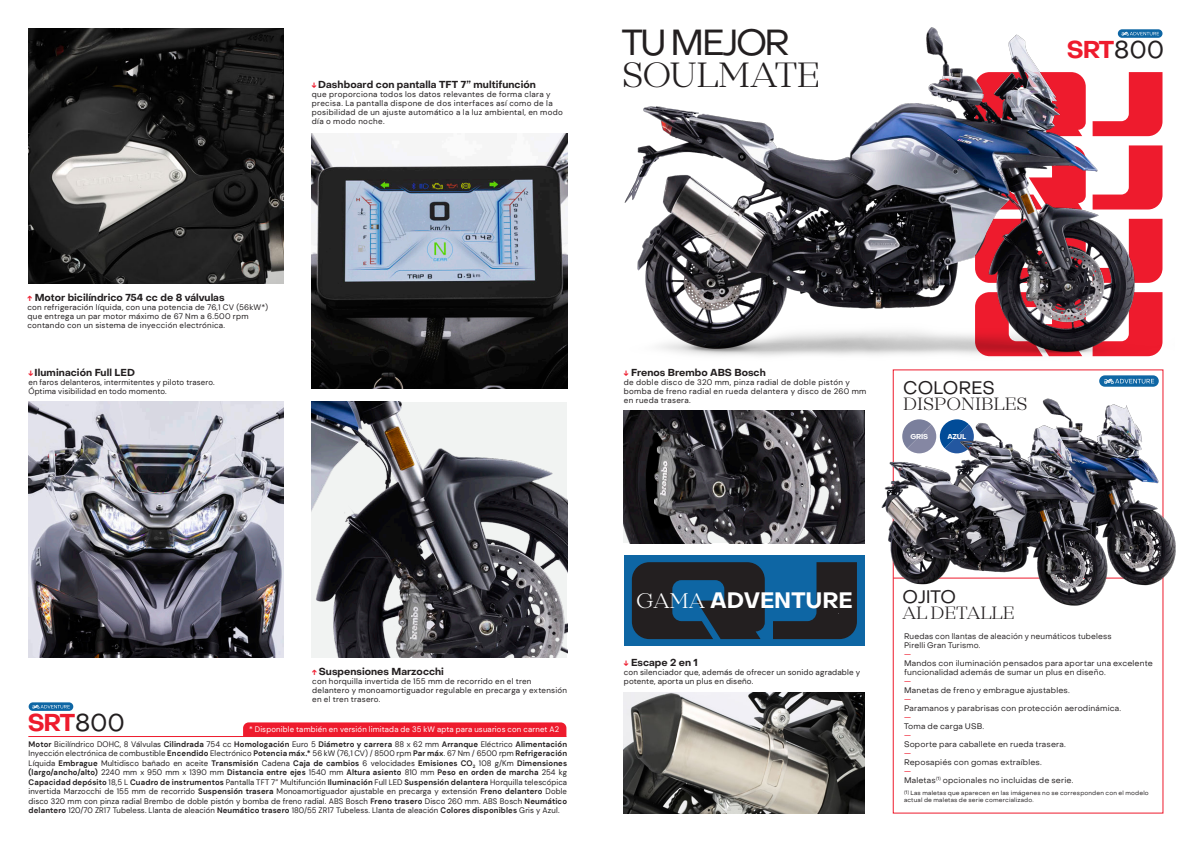
<style>
.page{position:relative;width:1191px;height:842px;background:#fff}
.page>*{position:absolute;margin:0;border:0;box-sizing:border-box;transform-origin:0 0}
.t1{font:300 36.5px "Mirador";letter-spacing:-.015em;color:#231f20}
.t2{font:36px "Object Sans";letter-spacing:-.08em;color:#231f20}
.t3{font:700 24px "Object Sans";letter-spacing:-.05em;color:#ee1b2d}
.t4{font:700 22px "Object Sans";color:#fff}
.t5{font:300 18.5px "Mirador";color:#231f20}
.t6{font:18px "Object Sans";letter-spacing:-.01em;color:#231f20}
.t7{font:700 10px "Object Sans";color:#231f20}
.t8{font:8px/9px "DM Sans";letter-spacing:.03em;color:#231f20}
.t9{font:8px/9px "Object Sans";letter-spacing:.015em;color:#231f20}
.t10{font:8px "DM Sans";letter-spacing:.02em;color:#fff}
.t11{font:8px/9px "Object Sans";letter-spacing:.015em;color:#231f20;scale:.96 1}
.t12{font:8px "Object Sans";color:#ee1b2d}
.t13{font:700 7px "Object Sans";letter-spacing:-.02em;color:#fff}
.t14{font:6px/7.2px "Object Sans";letter-spacing:.025em;color:#231f20}
.s1{color:#ee1b2d}
.s2{font-weight:400;color:#231f20}
.s3{font-weight:700}
.s4{font-family:"Mirador";font-weight:300}
.s5{font-size:5px}
</style>
<div class="page">
<div style="left:624px;top:556px;width:241px;height:90px;background:#0e66a4"></div>
<svg style="left:632px;top:562px;width:133px;height:77px"></svg>
<svg style="left:773px;top:562px;width:84px;height:77px"></svg>
<img style="left:28px;top:28px;width:255px;height:255px">
<img style="left:312px;top:133px;width:255px;height:255px">
<img style="left:312px;top:402px;width:255px;height:255px">
<img style="left:28px;top:402px;width:255px;height:255px">
<img style="left:624px;top:411px;width:215px;height:132px">
<img style="left:624px;top:692px;width:240px;height:121px">
<hr style="left:28px;top:736px;width:538px;height:1px;background:#ee1b2d">
<div style="left:29px;top:702px;width:44px;height:9px;background:#0e66a4;border-radius:4px"></div>
<svg style="left:32px;top:705px;width:38px;height:4px"></svg>
<div style="left:1099px;top:375px;width:59px;height:12px;background:#0e66a4;border-radius:6px"></div>
<svg style="left:1104px;top:378px;width:50px;height:6px"></svg>
<img style="left:624px;top:27px;width:540px;height:347px">
<img style="left:1042px;top:384px;width:134px;height:210px">
<img style="left:839px;top:404px;width:314px;height:210px">
<svg style="left:243px;top:722px;width:323px;height:14px;background:#ee2234"></svg>
<p class="t7" style="left:312px;top:79px;width:226px"><span class="s1">↓</span> Dashboard con pantalla TFT 7” multifunción</p>
<p class="t8" style="left:312px;top:90px;width:252px">que proporciona todos los datos relevantes de forma clara y precisa. La pantalla dispone de dos interfaces así como de la posibilidad de un ajuste automático a la luz ambiental, en modo día o modo noche.</p>
<h2 class="t2" style="left:621px;top:20px;width:170px">TU MEJOR</h2>
<h1 class="t1" style="left:621px;top:53px;width:200px">SOULMATE</h1>
<h3 class="t3" style="left:1067px;top:35px;width:99px">SRT<span class="s2">800</span></h3>
<p class="t7" style="left:28px;top:291px;width:199px"><span class="s1">↑</span> Motor bicilíndrico 754 cc de 8 válvulas</p>
<p class="t8" style="left:28px;top:302px;width:242px">con refrigeración líquida, con una potencia de 76,1 CV (56kW*) que entrega un par motor máximo de 67 Nm a 6.500 rpm contando con un sistema de inyección electrónica.</p>
<p class="t7" style="left:28px;top:366px;width:108px"><span class="s1">↓</span> Iluminación Full LED</p>
<p class="t8" style="left:28px;top:377px;width:188px">en faros delanteros, intermitentes y piloto trasero.<br>Óptima visibilidad en todo momento.</p>
<p class="t7" style="left:624px;top:366px;width:143px"><span class="s1">↓</span> Frenos Brembo ABS Bosch</p>
<p class="t8" style="left:624px;top:377px;width:244px">de doble disco de 320 mm, pinza radial de doble pistón y bomba de freno radial en rueda delantera y disco de 260 mm en rueda trasera.</p>
<h3 class="t6" style="left:903px;top:377px;width:93px">COLORES</h3>
<h3 class="t5" style="left:903px;top:393px;width:126px">DISPONIBLES</h3>
<p class="t13" style="left:910px;top:432px;width:19px">GRIS</p>
<p class="t13" style="left:947px;top:432px;width:21px">AZUL</p>
<h3 class="t3" style="left:28px;top:708px;width:99px">SRT<span class="s2">800</span></h3>
<p class="t7" style="left:312px;top:665px;width:133px"><span class="s1">↑</span> Suspensiones Marzocchi</p>
<p class="t8" style="left:312px;top:676px;width:256px">con horquilla invertida de 155 mm de recorrido en el tren delantero y monoamortiguador regulable en precarga y extensión en el tren trasero.</p>
<p class="t10" style="left:249px;top:725px;width:312px">* Disponible también en versión limitada de 35 kW apta para usuarios con carnet A2</p>
<p class="t8" style="left:29px;top:739px;width:540px;line-height:9.5px;text-align:justify"><span class="s3">Motor</span> Bicilíndrico DOHC, 8 Válvulas <span class="s3">Cilindrada</span> 754 cc <span class="s3">Homologación</span> Euro 5 <span class="s3">Diámetro y carrera</span> 88 x 62 mm <span class="s3">Arranque</span> Eléctrico <span class="s3">Alimentación </span>Inyección electrónica de combustible <span class="s3">Encendido</span> Electrónico <span class="s3">Potencia máx.*</span> 56 kW (76,1 CV) / 8500 rpm <span class="s3">Par máx</span>. 67 Nm / 6500 rpm <span class="s3">Refrigeración </span>Líquida <span class="s3">Embrague</span> Multidisco bañado en aceite <span class="s3">Transmisión</span> Cadena <span class="s3">Caja de cambios</span> 6 velocidades <span class="s3">Emisiones CO</span><sub>2</sub> 108 g/Km <span class="s3">Dimensiones (largo/ancho/alto)</span> 2240 mm x 950 mm x 1390 mm <span class="s3">Distancia entre ejes</span> 1540 mm <span class="s3">Altura asiento</span> 810 mm <span class="s3">Peso en orden de marcha</span> 254 kg <span class="s3">Capacidad depósito</span> 18,5 L <span class="s3">Cuadro de instrumentos</span> Pantalla TFT 7” Multifunción <span class="s3">Iluminación</span> Full LED <span class="s3">Suspensión delantera</span> Horquilla telescópica invertida Marzocchi de 155 mm de recorrido <span class="s3">Suspensión trasera</span> Monoamortiguador ajustable en precarga y extensión <span class="s3">Freno delantero</span> Doble disco 320 mm con pinza radial Brembo de doble pistón y bomba de freno radial. ABS Bosch <span class="s3">Freno trasero</span> Disco 260 mm. ABS Bosch <span class="s3">Neumático delantero</span> 120/70 ZR17 Tubeless. Llanta de aleación <span class="s3">Neumático trasero</span> 180/55 ZR17 Tubeless. Llanta de aleación <span class="s3">Colores disponibles</span> Gris y Azul.</p>
<h3 class="t4" style="left:636px;top:587px;width:218px"><span class="s4">GAMA</span> ADVENTURE</h3>
<p class="t7" style="left:624px;top:656px;width:76px"><span class="s1">↓</span> Escape 2 en 1</p>
<p class="t8" style="left:624px;top:667px;width:238px">con silenciador que, además de ofrecer un sonido agradable y potente, aporta un plus en diseño.</p>
<h3 class="t6" style="left:902px;top:586px;width:55px">OJITO</h3>
<h3 class="t5" style="left:902px;top:602px;width:113px">AL DETALLE</h3>
<p class="t11" style="left:904px;top:631px;width:218px">Ruedas con llantas de aleación y neumáticos tubeless<br>Pirelli Gran Turismo.</p>
<p class="t12" style="left:904px;top:649px;width:8px">—</p>
<p class="t9" style="left:904px;top:658px;width:250px">Mandos con iluminación pensados para aportar una excelente funcionalidad además de sumar un plus en diseño.</p>
<p class="t12" style="left:904px;top:676px;width:8px">—</p>
<p class="t9" style="left:904px;top:685px;width:167px">Manetas de freno y embrague ajustables.</p>
<p class="t12" style="left:904px;top:694px;width:8px">—</p>
<p class="t9" style="left:904px;top:703px;width:219px">Paramanos y parabrisas con protección aerodinámica.</p>
<p class="t12" style="left:904px;top:712px;width:8px">—</p>
<p class="t9" style="left:904px;top:721px;width:82px">Toma de carga USB.</p>
<p class="t12" style="left:904px;top:730px;width:8px">—</p>
<p class="t9" style="left:904px;top:739px;width:163px">Soporte para caballete en rueda trasera.</p>
<p class="t12" style="left:904px;top:748px;width:8px">—</p>
<p class="t9" style="left:904px;top:757px;width:139px">Reposapiés con gomas extraíbles.</p>
<p class="t9" style="left:904px;top:766px;width:171px"><span class="s1">—<br></span>Maletas<sup>(1)</sup> opcionales no incluidas de serie.</p>
<p class="t14" style="left:904px;top:789px;width:246px"><span class="s5">(1)</span> Las maletas que aparecen en las imágenes no se corresponden con el modelo actual de maletas de serie comercializado.</p>
</div>
